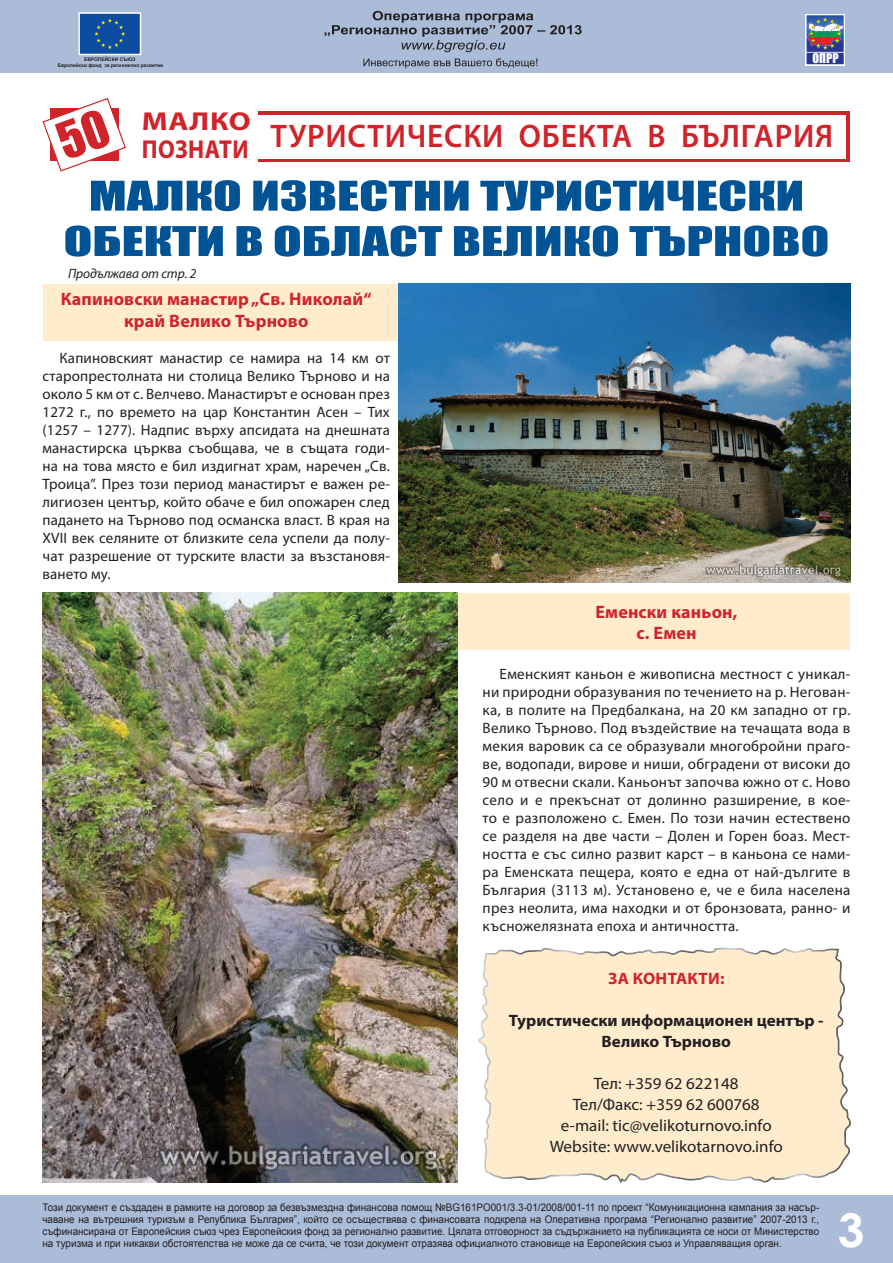
<style>
.page{position:relative;width:893px;height:1263px;background:#fff}
.page>*{position:absolute;margin:0;border:0;box-sizing:border-box;transform-origin:0 0}
.t1{font:700 46.5px "Century Gothic";color:#fff}
.t2{font:37.8px "Impact";color:#005495;scale:1.4 1}
.t3{font:600 32.7px "Myriad Pro";letter-spacing:.025em;color:#d1232a;scale:.96 1}
.t4{font:700 25.95px/28.3px "Myriad Pro";letter-spacing:.02em;color:#d1232a;scale:1.18 1}
.t5{font:700 18px/21.6px "Myriad Pro";letter-spacing:.01em;color:#d1232a;text-align:center}
.t6{font:16.5px/21px "Myriad Pro";color:#231f20;text-align:center}
.t7{font:700 16.5px/21px "Myriad Pro";color:#231f20;text-align:center}
.t8{font:700 16.5px "Myriad Pro";letter-spacing:.02em;color:#d1232a}
.t9{font:15px/18px "Myriad Pro";letter-spacing:.01em;color:#231f20;text-align:justify}
.t10{font:italic 13.5px "Myriad Pro";letter-spacing:-.01em;color:#231f20}
.t11{font:12.45px "Impact";color:#fff}
.t12{font:10.5px/12px "Arial";color:#231f20;text-align:justify;scale:.94 1}
.t13{font:700 4.95px/5.8px "Arial";color:#231f20;text-align:center}
</style>
<div class="page">
<div style="left:0;top:0;width:893px;height:73px;background:#abbcd9"></div>
<svg style="left:363px;top:58px;width:174px;height:10px"></svg>
<svg style="left:324px;top:11px;width:258px;height:41px"></svg>
<svg style="left:78px;top:12px;width:64px;height:44px;background:#3368a9"></svg>
<div style="left:805px;top:14px;width:40px;height:52px;background:linear-gradient(to right,#ced2e6,#d2d5e8)"></div>
<img style="left:807px;top:15px;width:37px;height:49px">
<svg style="left:807px;top:17px;width:37px;height:33px"></svg>
<div style="left:0;top:1196px;width:893px;height:67px;background:#abbcd9"></div>
<div style="left:43px;top:593px;width:807px;height:57px;background:#feeccd"></div>
<img style="left:399px;top:283px;width:451px;height:299px">
<img style="left:43px;top:592px;width:414px;height:590px">
<svg style="left:479px;top:948px;width:372px;height:234px;background:#fbebcf"></svg>
<svg style="left:42px;top:97px;width:792px;height:454px"></svg>
<p class="t13" style="left:58px;top:57px;width:107px">ЕВРОПЕЙСКИ СЪЮЗ<br>Европейски фонд за регионално развитие</p>
<p class="t11" style="left:812px;top:49px;width:28px">ОПРР</p>
<h3 class="t4" style="left:142px;top:106px;width:94px">Малко<br>ПОЗНАТИ</h3>
<h2 class="t2" style="left:89px;top:166px;width:23px">МАЛКО</h2>
<h2 class="t2" style="left:251px;top:166px;width:21px">ИЗВЕСТНИ</h2>
<h2 class="t2" style="left:480px;top:166px;width:55px">ТУРИСТИ</h2>
<h2 class="t2" style="left:666px;top:166px;width:42px">ЧЕСКИ</h2>
<h2 class="t2" style="left:63px;top:212px;width:20px">ОБЕКТИ</h2>
<h2 class="t2" style="left:234px;top:212px;width:49px">ВОБЛАСТ</h2>
<h2 class="t2" style="left:452px;top:212px;width:21px">ВЕЛИКО</h2>
<h2 class="t2" style="left:629px;top:212px;width:22px">ТЪРНОВО</h2>
<p class="t5" style="left:61px;top:288px;width:312px">Капиновски манастир „Св. Николай“ край Велико Търново</p>
<p class="t9" style="left:43px;top:349px;width:349px;text-indent:17px">Капиновският манастир се намира на 14 км от старопрестолната ни столица Велико Търново и на около 5 км от с. Велчево. Манастирът е основан през 1272 г., по времето на цар Константин Асен – Тих (1257 – 1277). Надпис върху апсидата на днешната манастирска църква съобщава, че в същата годи&shy;на на това място е бил издигнат храм, наречен „Св.<br>Троица”. През този период манастирът е важен ре&shy;лигиозен център, който обаче е бил опожарен след падането на Търново под османска власт. В края на ХVII век селяните от близките села успели да полу&shy;чат разрешение от турските власти за възстановя&shy;ването му.</p>
<p class="t5" style="left:595px;top:600px;width:144px">Еменски каньон, с. Емен</p>
<p class="t9" style="left:483px;top:664px;width:369px;text-indent:17px">Еменският каньон е живописна местност с уникал&shy;ни природни образувания по течението на р. Негован&shy;ка, в полите на Предбалкана, на 20 км западно от гр.<br>Велико Търново. Под въздействие на течащата вода в мекия варовик са се образували многобройни праго&shy;ве, водопади, вирове и ниши, обградени от високи до 90 м отвесни скали. Каньонът започва южно от с. Ново село и е прекъснат от долинно разширение, в кое&shy;то е разположено с. Емен. По този начин естествено се разделя на две части – Долен и Горен боаз. Мест&shy;ността е със силно развит карст – в каньона се нами&shy;ра Еменската пещера, която е една от най-дългите в България (3113 м). Установено е, че е била населена през неолита, има находки и от бронзовата, ранно- и късножелязната епоха и античността.</p>
<h3 class="t3" style="left:270px;top:115px;width:588px">ТУРИСТИЧЕСКИ ОБЕКТА В БЪЛГАРИЯ</h3>
<p class="t10" style="left:68px;top:265px;width:130px">Продължава oт стр. 2</p>
<p class="t8" style="left:608px;top:967px;width:118px">За контакти:</p>
<p class="t7" style="left:509px;top:1009px;width:316px">Туристически информационен център -<br>Велико Търново</p>
<p class="t6" style="left:550px;top:1072px;width:234px">Тел: +359 62 622148<br>Тел/Факс: +359 62 600768 e-mail: tic@velikoturnovo.info<br>Website: www.velikotarnovo.info</p>
<p class="t12" style="left:43px;top:1202px;width:828px">Този документ е създаден в рамките на договор за безвъзмездна финансова помощ №BG161PO001/3.3-01/2008/001-11 по проект “Комуникационна кампания за насър&shy;чаване на вътрешния туризъм в Република България”, който се осъществява с финансовата подкрепа на Оперативна програма “Регионално развитие” 2007-2013 г., съфинансирана от Европейския съюз чрез Европейския фонд за регионално развитие. Цялата отговорност за съдържанието на публикацията се носи от Министерство на туризма и при никакви обстоятелства не може да се счита, че този документ отразява официалното становище на Европейския съюз и Управляващия орган.</p>
<h1 class="t1" style="left:838px;top:1195px;width:28px">3</h1>
</div>
